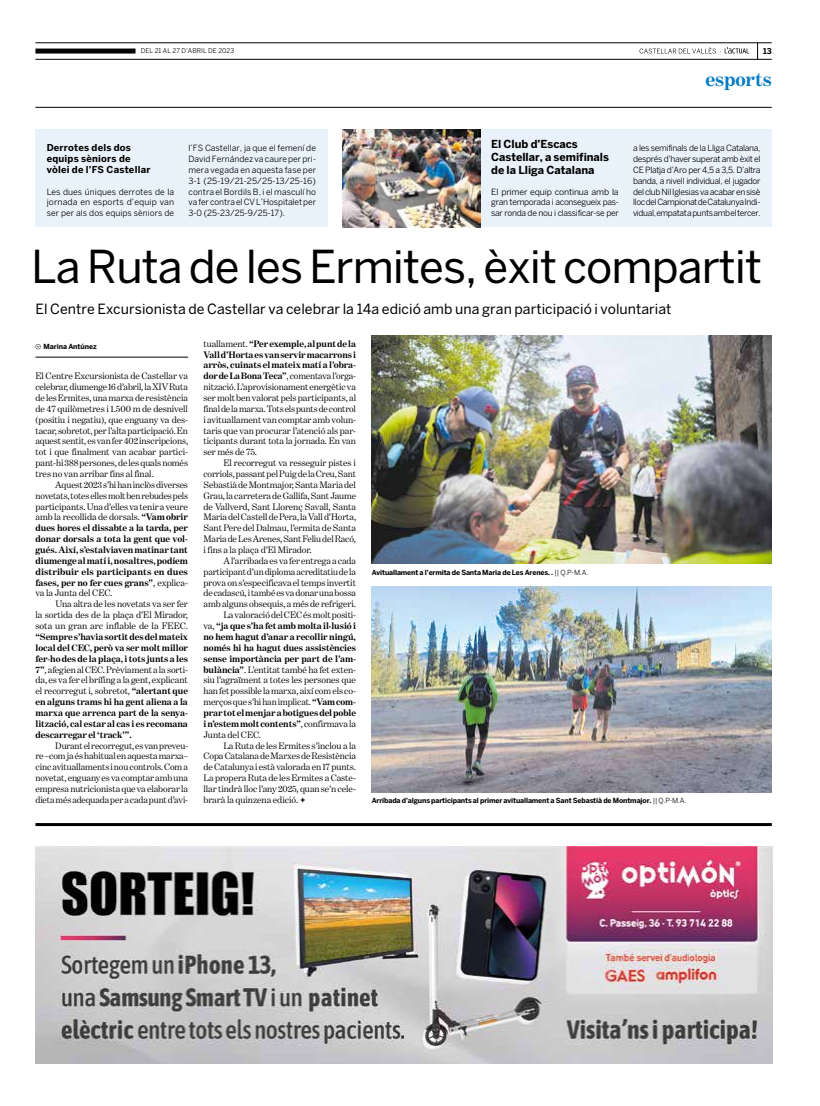
<style>
.page{position:relative;width:820px;height:1106px;background:#fff}
.page>*{position:absolute;margin:0;border:0;box-sizing:border-box;transform-origin:0 0}
.t1{font:45px "Benton Sans";letter-spacing:-.02em;color:#000}
.t2{font:700 20px "Benton Modern One";letter-spacing:-.005em;color:#007ac2}
.t3{font:14px "Benton Sans";letter-spacing:.005em;color:#000}
.t4{font:700 11px/13px "Benton Sans";letter-spacing:-.005em;color:#000}
.t5{font:9.5px/10.9px "Benton Modern One";letter-spacing:-.01em;color:#000;text-align:justify}
.t6{font:700 9.5px/10.9px "Benton Modern One";letter-spacing:-.005em;color:#000;text-align:justify}
.t7{font:700 9.5px/10.9px "Benton Sans";letter-spacing:.02em;color:#000}
.t8{font:8.5px/10.9px "Benton Sans";letter-spacing:-.02em;color:#000;text-align:justify}
.t9{font:700 8px "Benton Sans";color:#000}
.t10{font:700 7px "Benton Sans";letter-spacing:-.02em;color:#000}
.t11{font:6.5px "Benton Sans";letter-spacing:.005em;color:#000}
.s1{font-weight:700}
.s2{font-weight:400}
</style>
<div class="page">
<svg style="left:757px;top:44px;width:1px;height:15px"></svg>
<svg style="left:639px;top:47px;width:109px;height:7px"></svg>
<hr style="left:35px;top:107px;width:736px;height:1px;background:#000">
<hr style="left:35px;top:43px;width:736px;height:1px;background:#000">
<hr style="left:35px;top:59px;width:736px;height:1px;background:#000">
<div style="left:35px;top:49px;width:100px;height:5px;background:#000"></div>
<hr style="left:35px;top:823px;width:736px;height:3px;background:#000">
<img style="left:371px;top:335px;width:400px;height:229px">
<svg style="left:300px;top:797px;width:5px;height:5px"></svg>
<svg style="left:35px;top:344px;width:6px;height:5px"></svg>
<hr style="left:35px;top:357px;width:153px;height:1px;background:#000">
<img style="left:371px;top:586px;width:400px;height:206px">
<div style="left:35px;top:129px;width:292px;height:98px;background:#e9f1fa"></div>
<div style="left:480px;top:129px;width:291px;height:98px;background:#e9f1fa"></div>
<img style="left:342px;top:129px;width:138px;height:98px">
<img style="left:35px;top:846px;width:736px;height:217px">
<p class="t11" style="left:141px;top:47px;width:95px">DEL 21 AL 27 D’ABRIL DE 2023</p>
<p class="t9" style="left:762px;top:46px;width:10px">13</p>
<h2 class="t2" style="left:705px;top:68px;width:68px">esports</h2>
<p class="t7" style="left:47px;top:142px;width:105px">Derrotes dels dos equips sèniors de vòlei de l’FS Castellar</p>
<p class="t8" style="left:47px;top:186px;width:129px">Les dues úniques derrotes de la jornada en esports d’equip van ser per als dos equips sèniors de</p>
<p class="t8" style="left:188px;top:142px;width:129px">l’FS Castellar, ja que el femení de David Fernández va caure per pri&shy;mera vegada en aquesta fase per 3-1 (25-19/21-25/25-13/25-16) contra el Bordils B, i el masculí ho va fer contra el CV L’Hospitalet per 3-0 (25-23/25-9/25-17).</p>
<p class="t4" style="left:491px;top:137px;width:119px">El Club d’Escacs<br>Castellar, a semifinals de la Lliga Catalana</p>
<p class="t8" style="left:491px;top:186px;width:129px">El primer equip continua amb la gran temporada i aconsegueix pas&shy;sar ronda de nou i classificar-se per</p>
<p class="t8" style="left:632px;top:142px;width:129px">a les semifinals de la Lliga Catalana, després d’haver superat amb èxit el CE Platja d’Aro per 4,5 a 3,5. D’altra banda, a nivell individual, el jugador del club Nil Iglesias va acabar en sisè lloc del Campionat de Catalunya Indi&shy;vidual, empatat a punts amb el tercer.</p>
<h1 class="t1" style="left:31px;top:240px;width:732px">La Ruta de les Ermites, èxit compartit</h1>
<h3 class="t3" style="left:35px;top:301px;width:637px">El Centre Excursionista de Castellar va celebrar la 14a edició amb una gran participació i voluntariat</h3>
<p class="t5" style="left:203px;top:338px;width:154px">tuallament. <span class="s1">“Per exemple, al punt de la Vall d’Horta es van servir macarrons i arròs, cuinats el mateix matí a l’obra&shy;dor de La Bona Teca”</span>, comentava l’orga&shy;nització. L’aprovisionament energètic va ser molt ben valorat pels participants, al final de la marxa. Tots els punts de control i avituallament van comptar amb volun&shy;taris que van procurar l’atenció als par&shy;ticipants durant tota la jornada. En van ser més de 75.</p>
<p class="t5" style="left:203px;top:457px;width:154px;text-indent:20px">El recorregut va resseguir pistes i corriols, passant pel Puig de la Creu, Sant Sebastià de Montmajor, Santa Maria del Grau, la carretera de Gallifa, Sant Jaume de Vallverd, Sant Llorenç Savall, Santa Maria del Castell de Pera, la Vall d’Horta, Sant Pere del Dalmau, l’ermita de Santa Maria de Les Arenes, Sant Feliu del Racó, i fins a la plaça d’El Mirador.</p>
<p class="t5" style="left:223px;top:555px;width:134px">A l’arribada es va fer entrega a cada</p>
<p class="t5" style="left:203px;top:566px;width:154px">participant d’un diploma acreditatiu de la</p>
<p class="t5" style="left:203px;top:577px;width:154px">prova on s’especificava el temps invertit</p>
<p class="t5" style="left:203px;top:588px;width:154px">de cadascú, i també es va donar una bossa</p>
<p class="t5" style="left:203px;top:598px;width:154px">amb alguns obsequis, a més de refrigeri.</p>
<p class="t5" style="left:223px;top:609px;width:134px">La valoració del CEC és molt positi-</p>
<p class="t6" style="left:203px;top:620px;width:154px"><span class="s2">va,</span> “ja que s’ha fet amb molta il·lusió i</p>
<p class="t6" style="left:203px;top:631px;width:154px">no hem hagut d’anar a recollir ningú,</p>
<p class="t6" style="left:203px;top:642px;width:154px">només hi ha hagut dues assistències</p>
<p class="t6" style="left:203px;top:653px;width:154px">sense importància per part de l’am-</p>
<p class="t5" style="left:203px;top:663px;width:154px"><span class="s1">bulància”</span>. L’entitat també ha fet exten-</p>
<p class="t5" style="left:203px;top:674px;width:154px">siu l’agraïment a totes les persones que</p>
<p class="t5" style="left:203px;top:685px;width:154px">han fet possible la marxa, així com els co-</p>
<p class="t5" style="left:203px;top:696px;width:154px">merços que s’hi han implicat. <span class="s1">“Vam com-</span></p>
<p class="t6" style="left:203px;top:707px;width:154px">prar tot el menjar a botigues del poble</p>
<p class="t6" style="left:203px;top:718px;width:154px">i n’estem molt contents”<span class="s2">, confirmava la</span></p>
<p class="t5" style="left:203px;top:729px;width:59px">Junta del CEC.</p>
<p class="t5" style="left:223px;top:739px;width:134px">La Ruta de les Ermites s’inclou a la</p>
<p class="t5" style="left:203px;top:750px;width:154px">Copa Catalana de Marxes de Resistència</p>
<p class="t5" style="left:203px;top:761px;width:154px">de Catalunya i està valorada en 17 punts.</p>
<p class="t5" style="left:203px;top:772px;width:154px">La propera Ruta de les Ermites a Caste-</p>
<p class="t5" style="left:203px;top:783px;width:154px">llar tindrà lloc l’any 2025, quan se’n cele-</p>
<p class="t5" style="left:203px;top:794px;width:96px">brarà la quinzena edició.</p>
<p class="t10" style="left:43px;top:342px;width:55px">Marina Antúnez</p>
<p class="t5" style="left:35px;top:370px;width:154px">El Centre Excursionista de Castellar va celebrar, diumenge 16 d’abril, la XIV Ruta de les Ermites, una marxa de resistència de 47 quilòmetres i 1.500 m de desnivell (positiu i negatiu), que enguany va des&shy;tacar, sobretot, per l’alta participació. En aquest sentit, es van fer 402 inscripcions, tot i que finalment van acabar partici&shy;pant-hi 388 persones, de les quals només tres no van arribar fins al final.</p>
<p class="t6" style="left:35px;top:479px;width:154px;text-indent:20px"><span class="s2">Aquest 2023 s’hi han inclòs diverses novetats, totes elles molt ben rebudes pels participants. Una d’elles va tenir a veure amb la recollida de dorsals.</span> “Vam obrir dues hores el dissabte a la tarda, per donar dorsals a tota la gent que vol&shy;gués. Així, s’estalviaven matinar tant diumenge al matí i, nosaltres, podíem distribuir els participants en dues fases, per no fer cues grans”<span class="s2">, explica&shy;va la Junta del CEC.</span></p>
<p class="t5" style="left:35px;top:598px;width:154px;text-indent:20px">Una altra de les novetats va ser fer la sortida des de la plaça d’El Mirador, sota un gran arc inflable de la FEEC.</p>
<p class="t6" style="left:35px;top:631px;width:154px">“Sempre s’havia sortit des del mateix local del CEC, però va ser molt millor fer-ho des de la plaça, i tots junts a les 7”<span class="s2">, afegien al CEC. Prèviament a la sorti&shy;da, es va fer el brífing a la gent, explicant el recorregut i, sobretot,</span> “alertant que en alguns trams hi ha gent aliena a la marxa que arrenca part de la senya&shy;lització, cal estar al cas i es recomana descarregar el ‘track’”.</p>
<p class="t5" style="left:35px;top:739px;width:154px;text-indent:20px">Durant el recorregut, es van preveu&shy;re –com ja és habitual en aquesta marxa– cinc avituallaments i nou controls. Com a novetat, enguany es va comptar amb una empresa nutricionista que va elaborar la dieta més adequada per a cada punt d’avi-</p>
<p class="t10" style="left:371px;top:568px;width:218px">Avituallament a l’ermita de Santa Maria de Les Arenes. . <span class="s2">|| Q.P-M.A.</span></p>
<p class="t10" style="left:371px;top:796px;width:316px">Arribada d’alguns participants al primer avituallament a Sant Sebastià de Montmajor. <span class="s2">|| Q.P-M.A.</span></p>
</div>
